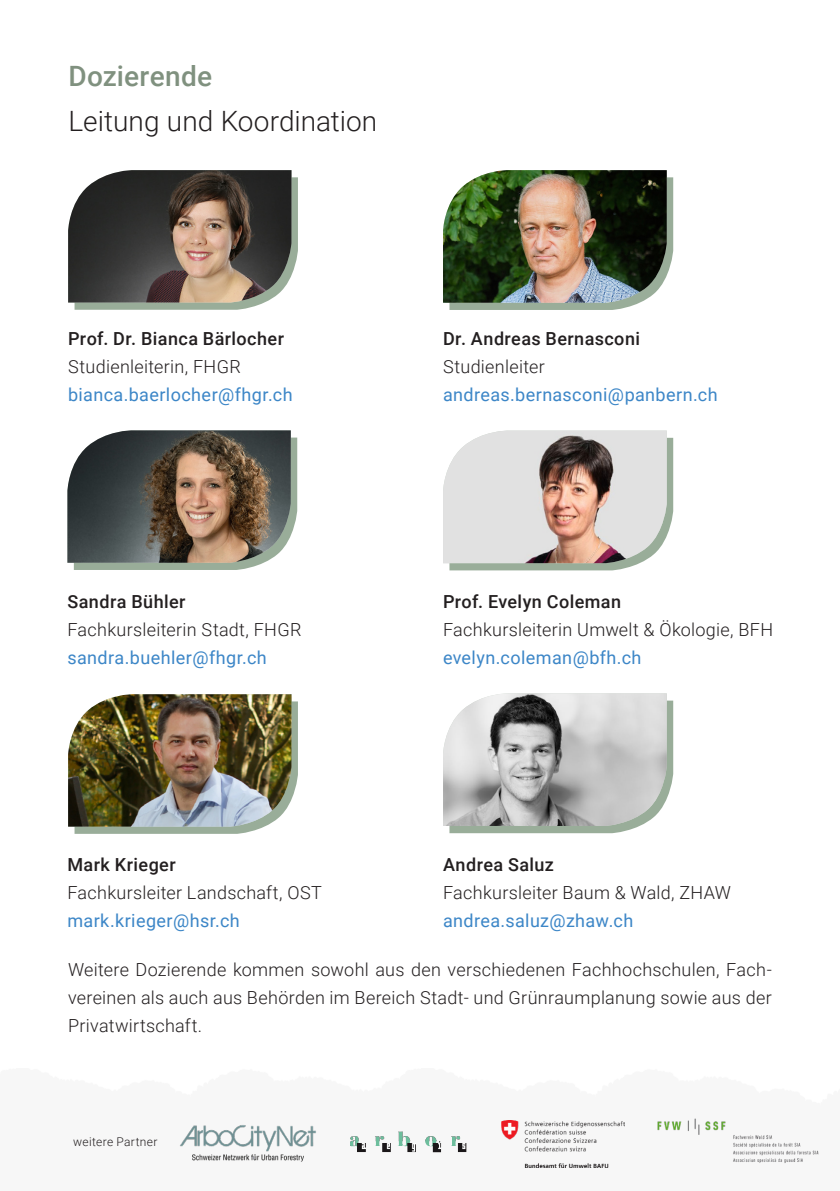
<style>
.page{position:relative;width:840px;height:1191px;background:#fff}
.page>*{position:absolute;margin:0;border:0;box-sizing:border-box;transform-origin:0 0}
.Cover_Titel{font:300 28px "Roboto";color:#231f20}
.Cover_Titel-2{font:500 28px "Roboto";letter-spacing:.01em;color:#80917f}
.Cover_Titel-3{font:300 18px/28px "Roboto";letter-spacing:.015em;color:#231f20}
.Cover_Titel-4{font:18px/28px "Roboto";letter-spacing:.025em;color:#3c86c7}
.Cover_Titel-5{font:300 12px "Roboto";letter-spacing:.03em;color:#231f20}
.s1{font-weight:500;color:#231f20}
.s2{font-weight:300;color:#231f20}
.s3{font-weight:500}
.s4{font-weight:400;color:#3c86c7}
</style>
<div class="page">
<svg style="left:68px;top:170px;width:230px;height:140px"></svg>
<img style="left:68px;top:170px;width:223px;height:132px">
<svg style="left:73px;top:430px;width:224px;height:140px"></svg>
<img style="left:67px;top:430px;width:223px;height:133px">
<svg style="left:68px;top:694px;width:230px;height:140px"></svg>
<img style="left:68px;top:694px;width:223px;height:132px">
<svg style="left:449px;top:170px;width:223px;height:140px"></svg>
<img style="left:443px;top:170px;width:223px;height:133px">
<svg style="left:443px;top:430px;width:229px;height:140px"></svg>
<img style="left:443px;top:430px;width:223px;height:133px">
<svg style="left:449px;top:693px;width:223px;height:140px"></svg>
<img style="left:443px;top:693px;width:223px;height:133px">
<img style="left:179px;top:1124px;width:138px;height:38px">
<img style="left:350px;top:1131px;width:117px;height:21px">
<img style="left:501px;top:1120px;width:123px;height:47px">
<img style="left:657px;top:1118px;width:162px;height:46px">
<p class="Cover_Titel-2" style="left:69px;top:56px;width:145px">Dozierende</p>
<p class="Cover_Titel" style="left:69px;top:101px;width:310px">Leitung und Koordination</p>
<p class="Cover_Titel-4" style="left:68px;top:324px;width:226px"><span class="s1">Prof. Dr. Bianca Bärlocher<br></span><span class="s2">Studienleiterin, FHGR </span>bianca.baerlocher@fhgr.ch</p>
<p class="Cover_Titel-3" style="left:67px;top:586px;width:235px"><span class="s3">Sandra Bühler<br></span>Fachkursleiterin Stadt, FHGR <span class="s4">sandra.buehler@fhgr.ch</span></p>
<p class="Cover_Titel-3" style="left:67px;top:850px;width:256px"><span class="s3">Mark Krieger<br></span>Fachkursleiter Landschaft, OST <span class="s4">mark.krieger@hsr.ch</span></p>
<p class="Cover_Titel-4" style="left:443px;top:324px;width:276px"><span class="s1">Dr. Andreas Bernasconi<br></span><span class="s2">Studienleiter </span>andreas.bernasconi@panbern.ch</p>
<p class="Cover_Titel-3" style="left:443px;top:586px;width:331px"><span class="s3">Prof. Evelyn Coleman<br></span>Fachkursleiterin Umwelt &amp; Ökologie, BFH <span class="s4">evelyn.coleman@bfh.ch</span></p>
<p class="Cover_Titel-3" style="left:443px;top:850px;width:289px"><span class="s3">Andrea Saluz<br></span>Fachkursleiter Baum &amp; Wald, ZHAW <span class="s4">andrea.saluz@zhaw.ch</span></p>
<p class="Cover_Titel-3" style="left:68px;top:955px;width:704px;text-align:justify">Weitere Dozierende kommen sowohl aus den verschiedenen Fachhochschulen, Fach&shy;vereinen als auch aus Behörden im Bereich Stadt- und Grünraumplanung sowie aus der Privatwirtschaft.</p>
<p class="Cover_Titel-5" style="left:73px;top:1133px;width:86px">weitere Partner</p>
</div>
